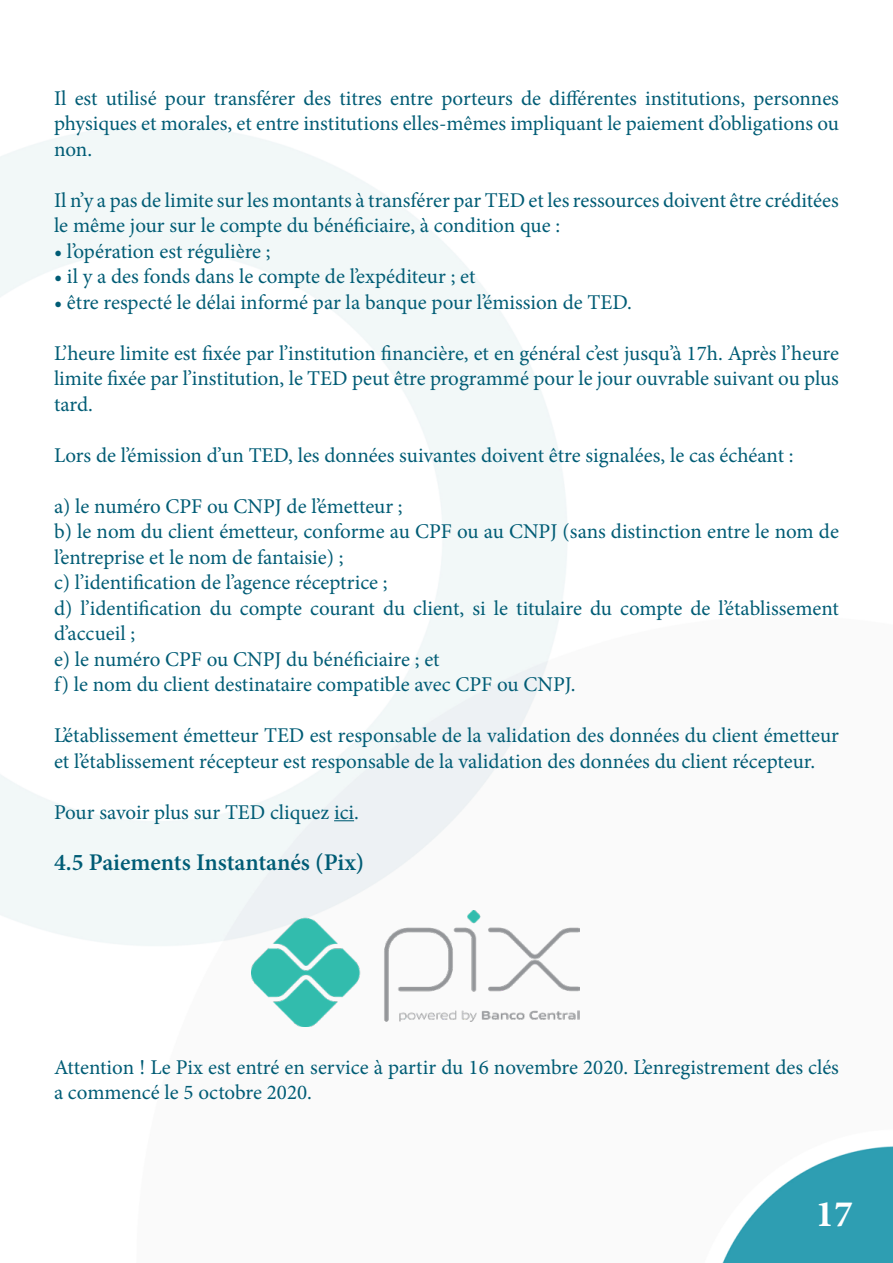
<style>
.page{position:relative;width:893px;height:1263px;background:#fff}
.page>*{position:absolute;margin:0;border:0;box-sizing:border-box;transform-origin:0 0}
.t1{font:700 37.5px "Minion Pro";color:#fff}
.t2{font:600 24px "Minion Pro";letter-spacing:-.005em;color:#005c75}
.t3{font:21px/25.5px "Minion Pro";color:#005c75}
</style>
<div class="page">
<img style="left:0;top:126px;width:893px;height:1137px">
<svg style="left:334px;top:820px;width:20px;height:1px"></svg>
<img style="left:252px;top:911px;width:327px;height:116px">
<p class="t3" style="left:54px;top:85px;width:786px;text-align:justify">Il est utilisé pour transférer des titres entre porteurs de différentes institutions, personnes physiques et morales, et entre institutions elles-mêmes impliquant le paiement d’obligations ou non.</p>
<p class="t3" style="left:54px;top:187px;width:786px">Il n’y a pas de limite sur les montants à transférer par TED et les ressources doivent être créditées le même jour sur le compte du bénéficiaire, à condition que :</p>
<p class="t3" style="left:54px;top:238px;width:218px">• l’opération est régulière ;</p>
<p class="t3" style="left:54px;top:264px;width:423px">• il y a des fonds dans le compte de l’expéditeur ; et</p>
<p class="t3" style="left:54px;top:289px;width:579px">• être respecté le délai informé par la banque pour l’émission de TED.</p>
<p class="t3" style="left:54px;top:340px;width:786px;text-align:justify">L’heure limite est fixée par l’institution financière, et en général c’est jusqu’à 17h. Après l’heure limite fixée par l’institution, le TED peut être programmé pour le jour ouvrable suivant ou plus tard.</p>
<p class="t3" style="left:54px;top:442px;width:741px">Lors de l’émission d’un TED, les données suivantes doivent être signalées, le cas échéant :</p>
<p class="t3" style="left:54px;top:493px;width:786px">a) le numéro CPF ou CNPJ de l’émetteur ;<br>b) le nom du client émetteur, conforme au CPF ou au CNPJ (sans distinction entre le nom de l’entreprise et le nom de fantaisie) ;<br>c) l’identification de l’agence réceptrice ;<br>d) l’identification du compte courant du client, si le titulaire du compte de l’établissement d’accueil ;<br>e) le numéro CPF ou CNPJ du bénéficiaire ; et<br>f) le nom du client destinataire compatible avec CPF ou CNPJ.</p>
<p class="t3" style="left:54px;top:723px;width:786px">L’établissement émetteur TED est responsable de la validation des données du client émetteur et l’établissement récepteur est responsable de la validation des données du client récepteur.</p>
<p class="t3" style="left:54px;top:799px;width:306px">Pour savoir plus sur TED cliquez ici.</p>
<p class="t2" style="left:54px;top:845px;width:312px">4.5 Paiements Instantanés (Pix)</p>
<p class="t3" style="left:54px;top:1054px;width:786px">Attention ! Le Pix est entré en service à partir du 16 novembre 2020. L’enregistrement des clés a commencé le 5 octobre 2020.</p>
<h1 class="t1" style="left:815px;top:1188px;width:39px">17</h1>
</div>
